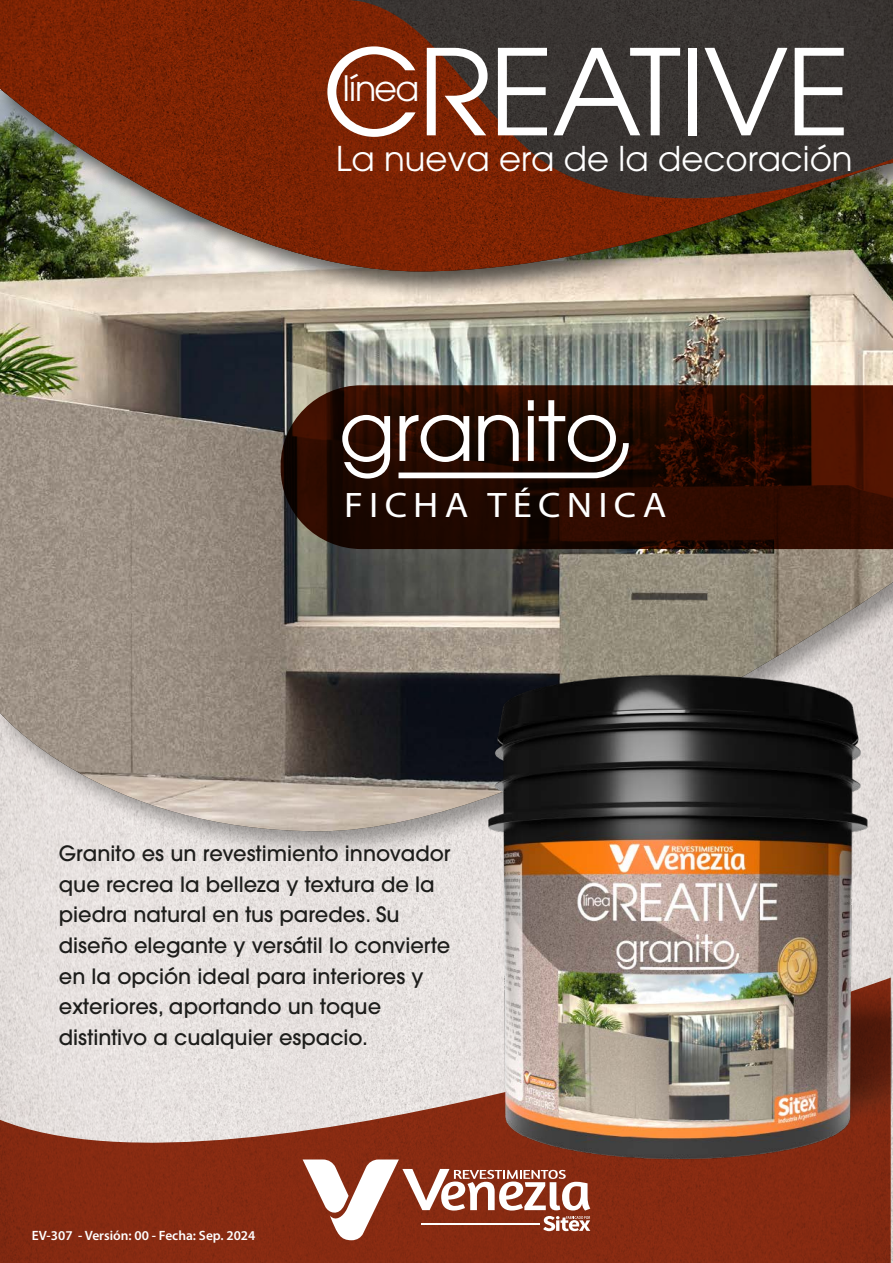
<style>
.page{position:relative;width:893px;height:1263px;background:#fff}
.page>*{position:absolute;margin:0;border:0;box-sizing:border-box;transform-origin:0 0}
.t1{font:118.2px "ITC Avant Garde Pro";letter-spacing:-.02em;color:#fff}
.t2{font:82.05px "ITC Avant Garde Pro";letter-spacing:-.02em;color:#fff}
.t3{font:35.55px "Myriad Pro";letter-spacing:.16em;color:#fff;scale:1.09 1}
.t4{font:34.8px "ITC Avant Garde Pro";letter-spacing:-.03em;color:#fff}
.t5{font:34.05px "ITC Avant Garde Pro";color:#fff}
.t6{font:500 21px/30.6px "ITC Avant Garde Pro";color:#1d1d1b}
.t7{font:600 13.5px "Myriad Pro";color:#fff}
</style>
<div class="page">
<img style="left:0;top:864px;width:893px;height:399px">
<img style="left:0;top:831px;width:893px;height:33px">
<img style="left:0;top:304px;width:893px;height:527px">
<img style="left:0;top:271px;width:893px;height:33px">
<img style="left:0;top:0;width:893px;height:271px">
<svg style="left:281px;top:385px;width:612px;height:164px;background:#2b0e03"></svg>
<img style="left:483px;top:670px;width:408px;height:592px">
<svg style="left:303px;top:1159px;width:287px;height:81px"></svg>
<hr style="left:422px;top:1223px;width:118px;height:2px;background:#fff">
<svg style="left:398px;top:443px;width:231px;height:35px;background:#42312a"></svg>
<h1 class="t1" style="left:322px;top:19px;width:530px">CREATIVE</h1>
<h3 class="t4" style="left:343px;top:66px;width:78px">línea</h3>
<h3 class="t5" style="left:336px;top:137px;width:518px">La nueva era de la decoración</h3>
<h2 class="t2" style="left:339px;top:380px;width:282px">granito</h2>
<h3 class="t3" style="left:344px;top:483px;width:297px">FICHA TÉCNICA</h3>
<p class="t6" style="left:59px;top:838px;width:393px">Granito es un revestimiento innovador que recrea la belleza y textura de la piedra natural en tus paredes. Su diseño elegante y versátil lo convierte en la opción ideal para interiores y exteriores, aportando un toque distintivo a cualquier espacio.</p>
<p class="t7" style="left:32px;top:1227px;width:225px">EV-307 - Versión: 00 - Fecha: Sep. 2024</p>
</div>
